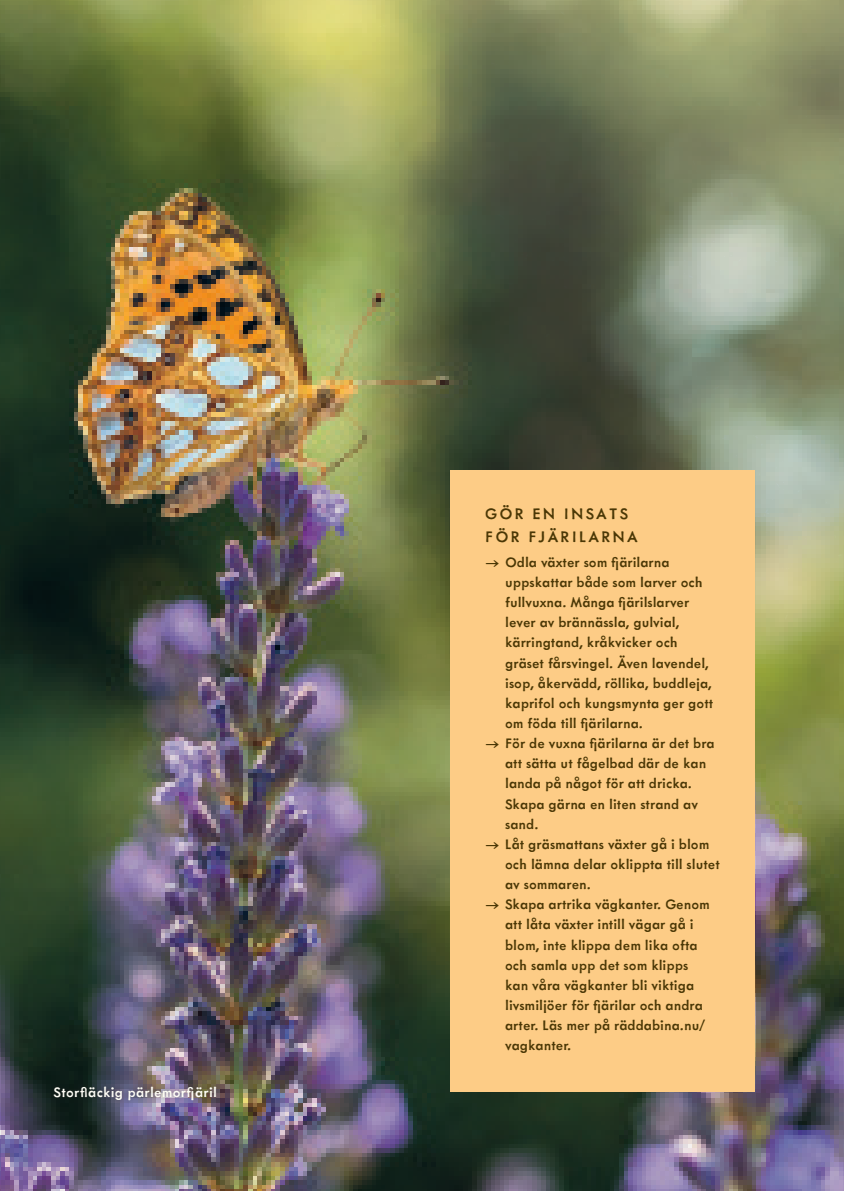
<style>
.page{position:relative;width:844px;height:1191px;background:#fff}
.page>*{position:absolute;margin:0;border:0;box-sizing:border-box;transform-origin:0 0}
.t1{font:500 17.5px/22.8px "Metallophile Sp 8";letter-spacing:.125em;color:#4a3705}
.t2{font:500 15.75px/20.1px "Metallophile Sp 8";color:#4a3705}
.t3{font:500 15.75px "Metallophile Sp 8";letter-spacing:.015em;color:#fffef6}
.s1{font-family:"Tribute OT";font-weight:400}
</style>
<div class="page">
<img style="left:0;top:0;width:843px;height:1191px">
<div style="left:450px;top:470px;width:304px;height:621px;background:#fdcc86"></div>
<div style="left:49px;top:1081px;width:172px;height:24px;background:#231f20;opacity:.53"></div>
<p class="t3" style="left:54px;top:1082px;width:165px">Storfläckig pärlemorfjäril</p>
<p class="t1" style="left:485px;top:502px;width:154px">GÖR EN INSATS<br>FÖR FJÄRILARNA</p>
<p class="t2" style="left:505px;top:551px;width:210px;text-indent:-20px"><span class="s1">→</span> Odla växter som fjärilarna uppskattar både som larver och fullvuxna. Många fjärilslarver lever av brännässla, gulvial, kärringtand, kråkvicker och gräset fårsvingel. Även lavendel, isop, åkervädd, röllika, buddleja, kaprifol och kungsmynta ger gott om föda till fjärilarna.</p>
<p class="t2" style="left:505px;top:733px;width:211px;text-indent:-20px"><span class="s1">→</span> För de vuxna fjärilarna är det bra att sätta ut fågelbad där de kan landa på något för att dricka.<br>Skapa gärna en liten strand av sand.</p>
<p class="t2" style="left:505px;top:833px;width:216px;text-indent:-20px"><span class="s1">→</span> Låt gräsmattans växter gå i blom och lämna delar oklippta till slutet av sommaren.</p>
<p class="t2" style="left:505px;top:894px;width:206px;text-indent:-20px"><span class="s1">→</span> Skapa artrika vägkanter. Genom att låta växter intill vägar gå i blom, inte klippa dem lika ofta och samla upp det som klipps kan våra vägkanter bli viktiga livsmiljöer för fjärilar och andra arter. Läs mer på räddabina.nu/ vagkanter.</p>
</div>
